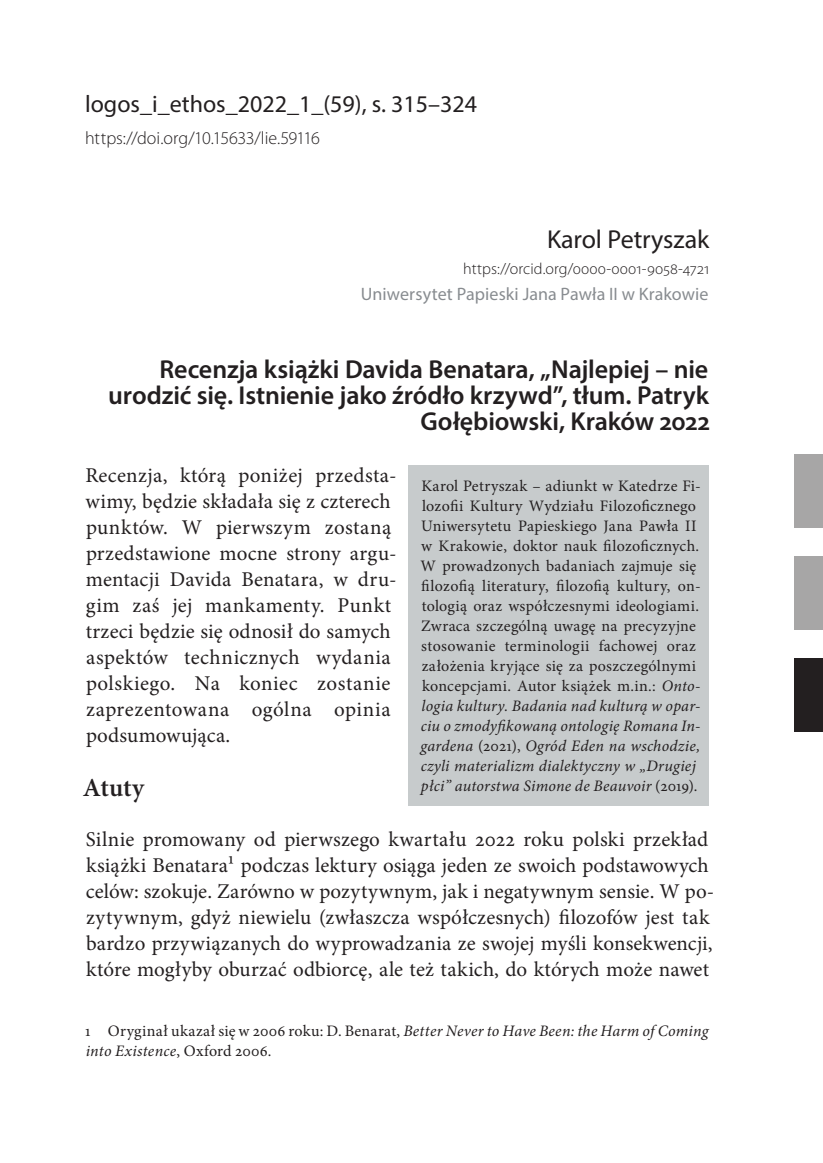
<style>
.page{position:relative;width:823px;height:1163px;background:#fff}
.page>*{position:absolute;margin:0;border:0;box-sizing:border-box;transform-origin:0 0}
.t1{font:600 26px/26px "Myriad Pro";letter-spacing:-.005em;color:#231f20;text-align:right}
.t2{font:26px "Myriad Pro";letter-spacing:-.005em;color:#231f20}
.t3{font:600 26px "Minion Pro";letter-spacing:-.005em;color:#231f20}
.t4{font:24px "Myriad Pro";color:#231f20}
.t5{font:21px/26px "Minion Pro";letter-spacing:.01em;color:#231f20}
.t6{font:18px "Myriad Pro";letter-spacing:.005em;color:#888c90}
.t7{font:300 18px "Myriad Pro";letter-spacing:-.01em;color:#231f20}
.t8{font:16px/20px "Minion Pro";letter-spacing:.02em;color:#231f20}
.t9{font:300 16px "Myriad Pro";letter-spacing:.005em;color:#231f20}
.s1{font-style:italic}
</style>
<div class="page">
<div style="left:794px;top:556px;width:28px;height:73px;background:#a7a6a6"></div>
<div style="left:794px;top:454px;width:28px;height:73px;background:#a7a6a6"></div>
<div style="left:794px;top:658px;width:28px;height:73px;background:#231f20"></div>
<div style="left:408px;top:465px;width:300px;height:340px;background:#c7cbcc"></div>
<h2 class="t4" style="left:85px;top:89px;width:393px">logos_i_ethos_2022_1_(59), s. 315–324</h2>
<p class="t7" style="left:85px;top:127px;width:236px">https://doi.org/10.15633/lie.59116</p>
<h1 class="t2" style="left:547px;top:223px;width:164px">Karol Petryszak</h1>
<p class="t9" style="left:463px;top:259px;width:247px">https://orcid.org/0000-0001-9058-4721</p>
<p class="t6" style="left:361px;top:282px;width:349px">Uniwersytet Papieski Jana Pawła II w Krakowie</p>
<h1 class="t1" style="left:108px;top:355px;width:602px">Recenzja książki Davida Benatara, „Najlepiej – nie urodzić się. Istnienie jako źródło krzywd”, tłum. Patryk<br>Gołębiowski, Kraków 2022</h1>
<p class="t5" style="left:85px;top:462px;width:312px">Recenzja, którą poniżej przedsta&shy;wimy, będzie składała się z czterech punktów. W pierwszym zostaną przedstawione mocne strony argu&shy;mentacji Davida Benatara, w dru&shy;gim zaś jej mankamenty. Punkt trzeci będzie się odnosił do samych aspektów technicznych wydania polskiego. Na koniec zostanie zaprezentowana ogólna opinia podsumowująca.</p>
<h1 class="t3" style="left:83px;top:770px;width:63px">Atuty</h1>
<p class="t5" style="left:86px;top:826px;width:629px">Silnie promowany od pierwszego kwartału 2022 roku polski przekład książki Benatara1 podczas lektury osiąga jeden ze swoich podstawowych celów: szokuje. Zarówno w pozytywnym, jak i negatywnym sensie. W po&shy;zytywnym, gdyż niewielu (zwłaszcza współczesnych) filozofów jest tak bardzo przywiązanych do wyprowadzania ze swojej myśli konsekwencji, które mogłyby oburzać odbiorcę, ale też takich, do których może nawet</p>
<p class="t8" style="left:420px;top:476px;width:281px">Karol Petryszak – adiunkt w Katedrze Fi&shy;lozofii Kultury Wydziału Filozoficznego Uniwersytetu Papieskiego Jana Pawła II w Krakowie, doktor nauk filozoficznych.<br>W prowadzonych badaniach zajmuje się filozofią literatury, filozofią kultury, on&shy;tologią oraz współczesnymi ideologiami.<br>Zwraca szczególną uwagę na precyzyjne stosowanie terminologii fachowej oraz założenia kryjące się za poszczególnymi koncepcjami. Autor książek m.in.: <span class="s1">Onto&shy;logia kultury. Badania nad kulturą w opar&shy;ciu o zmodyfikowaną ontologię Romana In&shy;gardena</span> (2021), <span class="s1">Ogród Eden na wschodzie, czyli materializm dialektyczny w „Drugiej płci” autorstwa Simone de Beauvoir</span> (2019).</p>
<p class="t8" style="left:85px;top:1020px;width:624px">1 Oryginał ukazał się w 2006 roku: D. Benarat, <span class="s1">Better Never to Have Been: the Harm of Coming into Existence</span>, Oxford 2006.</p>
</div>
